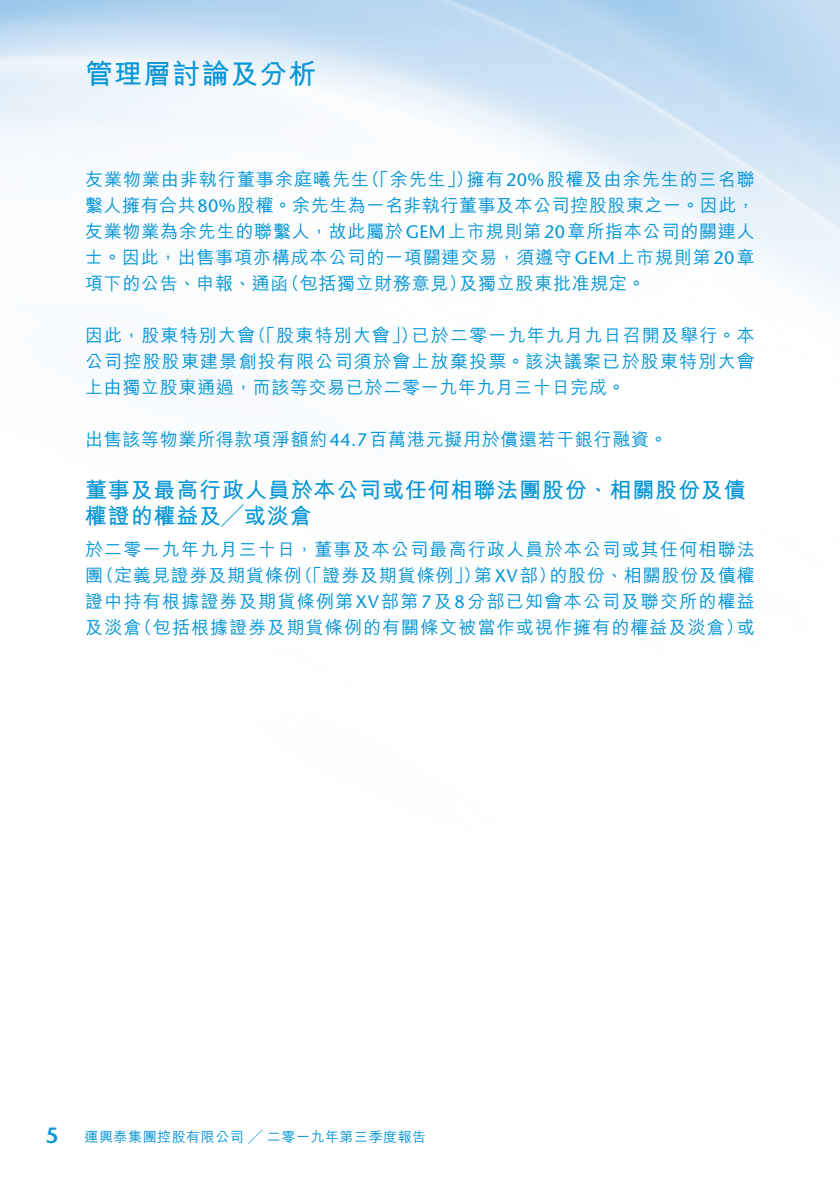
<style>
.page{position:relative;width:840px;height:1191px;background:#fff}
.page>*{position:absolute;margin:0;border:0;box-sizing:border-box;transform-origin:0 0}
.t1{font:700 28px "M Hei HK";letter-spacing:.035em;color:#0696d7}
.t2{font:700 22px/26px "M Hei HK";letter-spacing:.035em;color:#0696d7}
.t3{font:600 22px "Stone Sans Std";color:#0696d7}
.t4{font:500 18px/26px "M Hei HK";letter-spacing:.055em;color:#0696d7}
.t5{font:500 18px "M Hei HK";letter-spacing:.035em;color:#0696d7}
.t6{font:500 18px "M Hei HK";letter-spacing:.03em;color:#0696d7}
.t7{font:500 14px "M Hei HK";letter-spacing:.035em;color:#0696d7}
.s1{font-family:"Stone Sans Std"}
</style>
<div class="page">
<h1 class="t1" style="left:85px;top:54px;width:233px">管理層討論及分析</h1>
<p class="t4" style="left:85px;top:165px;width:285px">友業物業由非執行董事余庭曦先生</p>
<p class="t6" style="left:85px;top:192px;width:670px">繫人擁有合共<span class="s1">80%</span>股權。余先生為一名非執行董事及本公司控股股東之一。因此，</p>
<p class="t4" style="left:85px;top:217px;width:671px">友業物業為余先生的聯繫人，故此屬於<span class="s1">GEM</span>上市規則第<span class="s1">20</span>章所指本公司的關連人</p>
<p class="t4" style="left:85px;top:243px;width:670px">士。因此，出售事項亦構成本公司的一項關連交易，須遵守<span class="s1">GEM</span>上市規則第<span class="s1">20</span>章</p>
<p class="t5" style="left:459px;top:270px;width:187px">及獨立股東批准規定。</p>
<p class="t4" style="left:361px;top:165px;width:113px">（「余先生」）</p>
<p class="t4" style="left:466px;top:165px;width:289px">擁有<span class="s1">20%</span>股權及由余先生的三名聯</p>
<p class="t5" style="left:281px;top:270px;width:187px">（包括獨立財務意見）</p>
<p class="t5" style="left:85px;top:270px;width:205px">項下的公告、申報、通函</p>
<p class="t4" style="left:85px;top:321px;width:671px">因此，股東特別大會<br>公司控股股東建景創投有限公司須於會上放棄投票。該決議案已於股東特別大會上由獨立股東通過，而該等交易已於二零一九年九月三十日完成。</p>
<p class="t5" style="left:85px;top:426px;width:583px">出售該等物業所得款項淨額約<span class="s1">44.7</span>百萬港元擬用於償還若干銀行融資。</p>
<p class="t2" style="left:85px;top:475px;width:662px">董事及最高行政人員於本公司或任何相聯法團股份、相關股份及債權證的權益及╱或淡倉</p>
<p class="t4" style="left:85px;top:535px;width:671px;text-align:right">於二零一九年九月三十日，董事及本公司最高行政人員於本公司或其任何相聯法的股份、相關股份及債權</p>
<p class="t4" style="left:248px;top:321px;width:172px">（「股東特別大會」）</p>
<p class="t4" style="left:411px;top:321px;width:344px">已於二零一九年九月九日召開及舉行。本</p>
<p class="t4" style="left:85px;top:561px;width:218px">（團 定義見證券及期貨條例</p>
<p class="t4" style="left:85px;top:587px;width:671px">證中持有根據證券及期貨條例第<span class="s1">XV</span>部第<span class="s1">7</span>及<span class="s1">8</span>分部已知會本公司及聯交所的權益</p>
<p class="t4" style="left:736px;top:613px;width:19px">或</p>
<p class="t4" style="left:294px;top:561px;width:188px">（「證券及期貨條例」）</p>
<p class="t4" style="left:474px;top:561px;width:84px">第<span class="s1">XV</span>部）</p>
<p class="t4" style="left:85px;top:613px;width:58px">及淡倉</p>
<p class="t4" style="left:134px;top:613px;width:610px">（包括根據證券及期貨條例的有關條文被當作或視作擁有的權益及淡倉）</p>
<p class="t3" style="left:46px;top:1121px;width:14px">5</p>
<p class="t7" style="left:84px;top:1126px;width:343px">運興泰集團控股有限公司 ╱ 二零一九年第三季度報告</p>
</div>
